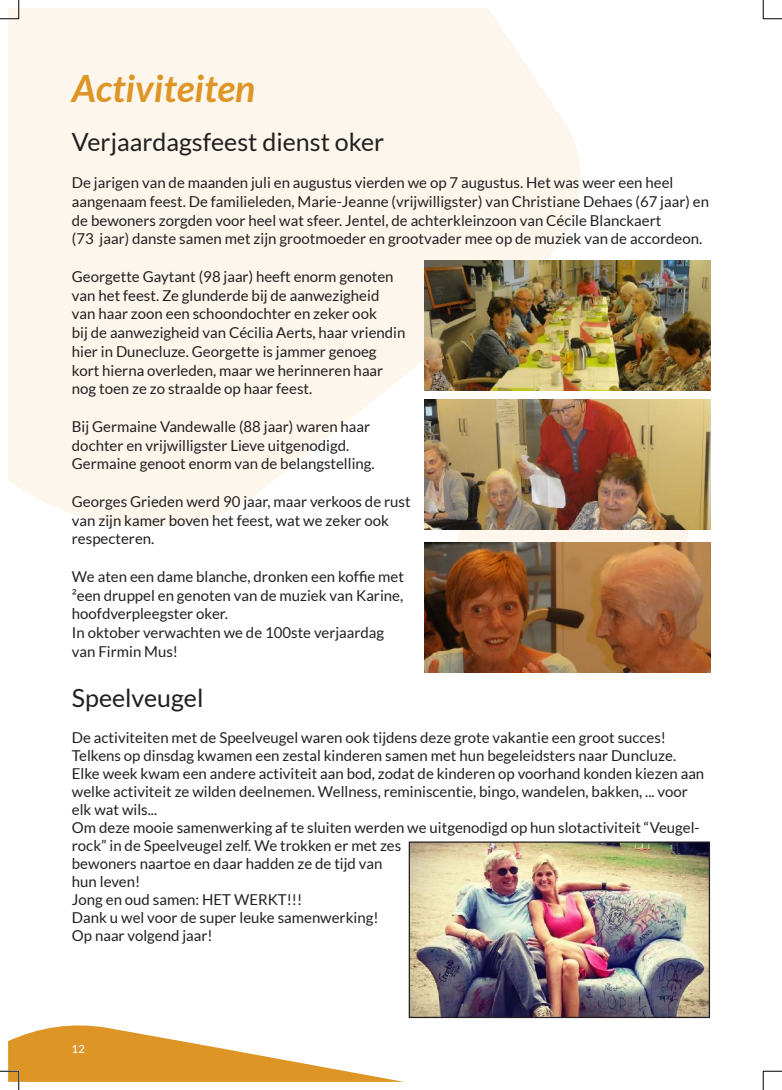
<style>
.page{position:relative;width:782px;height:1090px;background:#fff}
.page>*{position:absolute;margin:0;border:0;box-sizing:border-box;transform-origin:0 0}
.t1{font:italic 700 37.5px "Lato";color:#dd9526}
.t2{font:25px "Lato";color:#231f20}
.t3{font:15px/18.8px "Lato";color:#231f20}
.t4{font:500 11.25px "Lato";color:#fff}
</style>
<div class="page">
<svg style="left:445px;top:530px;width:246px;height:13px;background:#f3ebe0"></svg>
<svg style="left:8px;top:8px;width:589px;height:519px;background:#fcf6ee"></svg>
<img style="left:411px;top:843px;width:297px;height:173px">
<div style="left:409px;top:841px;width:301px;height:177px;border:1px solid #231f20"></div>
<img style="left:424px;top:260px;width:286px;height:130px">
<img style="left:424px;top:400px;width:286px;height:130px">
<img style="left:424px;top:543px;width:286px;height:129px">
<svg style="left:0;top:0;width:20px;height:20px"></svg>
<svg style="left:0;top:1025px;width:404px;height:65px"></svg>
<svg style="left:762px;top:0;width:20px;height:20px"></svg>
<svg style="left:762px;top:1070px;width:20px;height:20px"></svg>
<h1 class="t1" style="left:72px;top:67px;width:185px">Activiteiten</h1>
<h2 class="t2" style="left:72px;top:128px;width:314px">Verjaardagsfeest dienst oker</h2>
<p class="t3" style="left:72px;top:173px;width:638px">De jarigen van de maanden juli en augustus vierden we op 7 augustus. Het was weer een heel aangenaam feest. De familieleden, Marie-Jeanne (vrijwilligster) van Christiane Dehaes (67 jaar) en de bewoners zorgden voor heel wat sfeer. Jentel, de achterkleinzoon van Cécile Blanckaert<br>(73 jaar) danste samen met zijn grootmoeder en grootvader mee op de muziek van de accordeon.</p>
<p class="t3" style="left:72px;top:267px;width:335px">Georgette Gaytant (98 jaar) heeft enorm genoten van het feest. Ze glunderde bij de aanwezigheid van haar zoon een schoondochter en zeker ook<br>bij de aanwezigheid van Cécilia Aerts, haar vriendin hier in Dunecluze. Georgette is jammer genoeg kort hierna overleden, maar we herinneren haar nog toen ze zo straalde op haar feest.</p>
<p class="t3" style="left:72px;top:417px;width:304px">Bij Germaine Vandewalle (88 jaar) waren haar dochter en vrijwilligster Lieve uitgenodigd.<br>Germaine genoot enorm van de belangstelling.</p>
<p class="t3" style="left:72px;top:492px;width:340px">Georges Grieden werd 90 jaar, maar verkoos de rust van zijn kamer boven het feest, wat we zeker ook respecteren.</p>
<p class="t3" style="left:72px;top:567px;width:334px">We aten een dame blanche, dronken een koffie met ²een druppel en genoten van de muziek van Karine, hoofdverpleegster oker.<br>In oktober verwachten we de 100ste verjaardag van Firmin Mus!</p>
<h2 class="t2" style="left:72px;top:684px;width:133px">Speelveugel</h2>
<p class="t3" style="left:72px;top:728px;width:634px;line-height:18px">De activiteiten met de Speelveugel waren ook tijdens deze grote vakantie een groot succes!<br>Telkens op dinsdag kwamen een zestal kinderen samen met hun begeleidsters naar Duncluze.<br>Elke week kwam een andere activiteit aan bod, zodat de kinderen op voorhand konden kiezen aan welke activiteit ze wilden deelnemen. Wellness, reminiscentie, bingo, wandelen, bakken, ... voor elk wat wils...<br>Om deze mooie samenwerking af te sluiten werden we uitgenodigd op hun slotactiviteit “Veugel&shy;rock” in de Speelveugel zelf. We trokken er met zes<br>bewoners naartoe en daar hadden ze de tijd van<br>hun leven!<br>Jong en oud samen: HET WERKT!!!<br>Dank u wel voor de super leuke samenwerking!<br>Op naar volgend jaar!</p>
<p class="t4" style="left:72px;top:1041px;width:15px">12</p>
</div>
